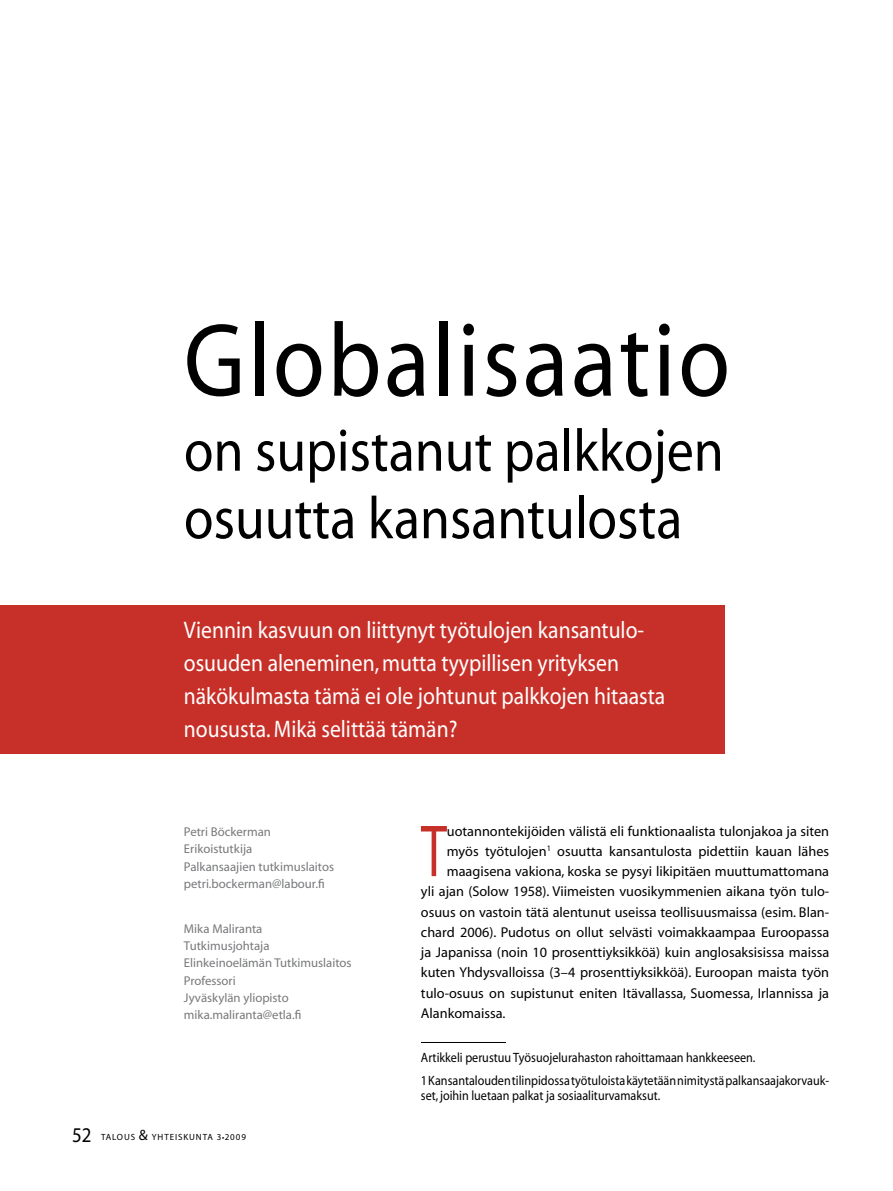
<style>
.page{position:relative;width:893px;height:1191px;background:#fff}
.page>*{position:absolute;margin:0;border:0;box-sizing:border-box;transform-origin:0 0}
.t1{font:105px "Myriad";letter-spacing:.03em;color:#000;scale:.9 1}
.t2{font:74.4px "Myriad";color:#c73028;scale:.7 1}
.t3{font:60px/67.5px "Myriad";color:#000;scale:.9 1}
.t4{font:24px/33px "Myriad";color:#fff;scale:.9 1}
.t5{font:21px "Myriad";color:#000;scale:.9 1}
.t6{font:14.25px "Myriad";color:#000}
.t7{font:13.5px/23.5px "Myriad";color:#000;scale:.9 1}
.t8{font:12.75px/17.2px "Myriad";color:#77787a}
.t9{font:9px "Myriad";letter-spacing:.1em;color:#000}
.s1{font-size:15px}
</style>
<div class="page">
<div style="left:0;top:604px;width:725px;height:149px;background:#c73028"></div>
<hr style="left:421px;top:1042px;width:85px;height:1px;background:#000">
<h1 class="t1" style="left:184px;top:308px;width:608px">Globalisaatio</h1>
<h3 class="t3" style="left:184px;top:419px;width:601px">on supistanut palkkojen osuutta kansantulosta</h3>
<h3 class="t4" style="left:184px;top:614px;width:536px">Viennin kasvuun on liittynyt työtulojen kansantulo&shy;osuuden aleneminen, mutta tyypillisen yrityksen näkökulmasta tämä ei ole johtunut palkkojen hitaasta noususta. Mikä selittää tämän?</h3>
<p class="t8" style="left:184px;top:824px;width:152px">Petri Böckerman<br>Erikoistutkija<br>Palkansaajien tutkimuslaitos petri.bockerman@labour.fi</p>
<p class="t8" style="left:184px;top:920px;width:169px">Mika Maliranta<br>Tutkimusjohtaja<br>Elinkeinoelämän Tutkimuslaitos<br>Professori<br>Jyväskylän yliopisto mika.maliranta@etla.fi</p>
<h3 class="t5" style="left:72px;top:1124px;width:23px">52</h3>
<p class="t9" style="left:101px;top:1133px;width:146px">TALOUS <span class="s1">&amp;</span> YHTEISKUNTA 3 ●2009</p>
<h2 class="t2" style="left:421px;top:814px;width:38px">T</h2>
<p class="t6" style="left:447px;top:823px;width:384px">uotannontekijöiden välistä eli funktionaalista tulonjakoa ja siten</p>
<p class="t6" style="left:447px;top:844px;width:384px">myös työtulojen osuutta kansantulosta pidettiin kauan lähes</p>
<p class="t6" style="left:447px;top:864px;width:384px">maagisena vakiona, koska se pysyi likipitäen muuttumattomana</p>
<p class="t6" style="left:421px;top:884px;width:410px">yli ajan (Solow 1958). Viimeisten vuosikymmenien aikana työn tulo-</p>
<p class="t6" style="left:421px;top:904px;width:410px">osuus on vastoin tätä alentunut useissa teollisuusmaissa (esim. Blan-</p>
<p class="t6" style="left:421px;top:925px;width:410px">chard 2006). Pudotus on ollut selvästi voimakkaampaa Euroopassa</p>
<p class="t6" style="left:421px;top:945px;width:410px">ja Japanissa (noin 10 prosenttiyksikköä) kuin anglosaksisissa maissa</p>
<p class="t6" style="left:421px;top:965px;width:410px">kuten Yhdysvalloissa (3–4 prosenttiyksikköä). Euroopan maista työn</p>
<p class="t6" style="left:421px;top:985px;width:410px">tulo-osuus on supistunut eniten Itävallassa, Suomessa, Irlannissa ja</p>
<p class="t6" style="left:421px;top:1006px;width:86px">Alankomaissa.</p>
<p class="t7" style="left:428px;top:1046px;width:447px;text-indent:-7px">Artikkeli perustuu Työsuojelurahaston rahoittamaan hankkeeseen.<br>Kansantalouden tilinpidossa työtuloista käytetään nimitystä palkansaajakorvau- k-</p>
<p class="t7" style="left:421px;top:1084px;width:267px">set, joihin luetaan palkat ja sosiaaliturvamaksut.</p>
</div>
